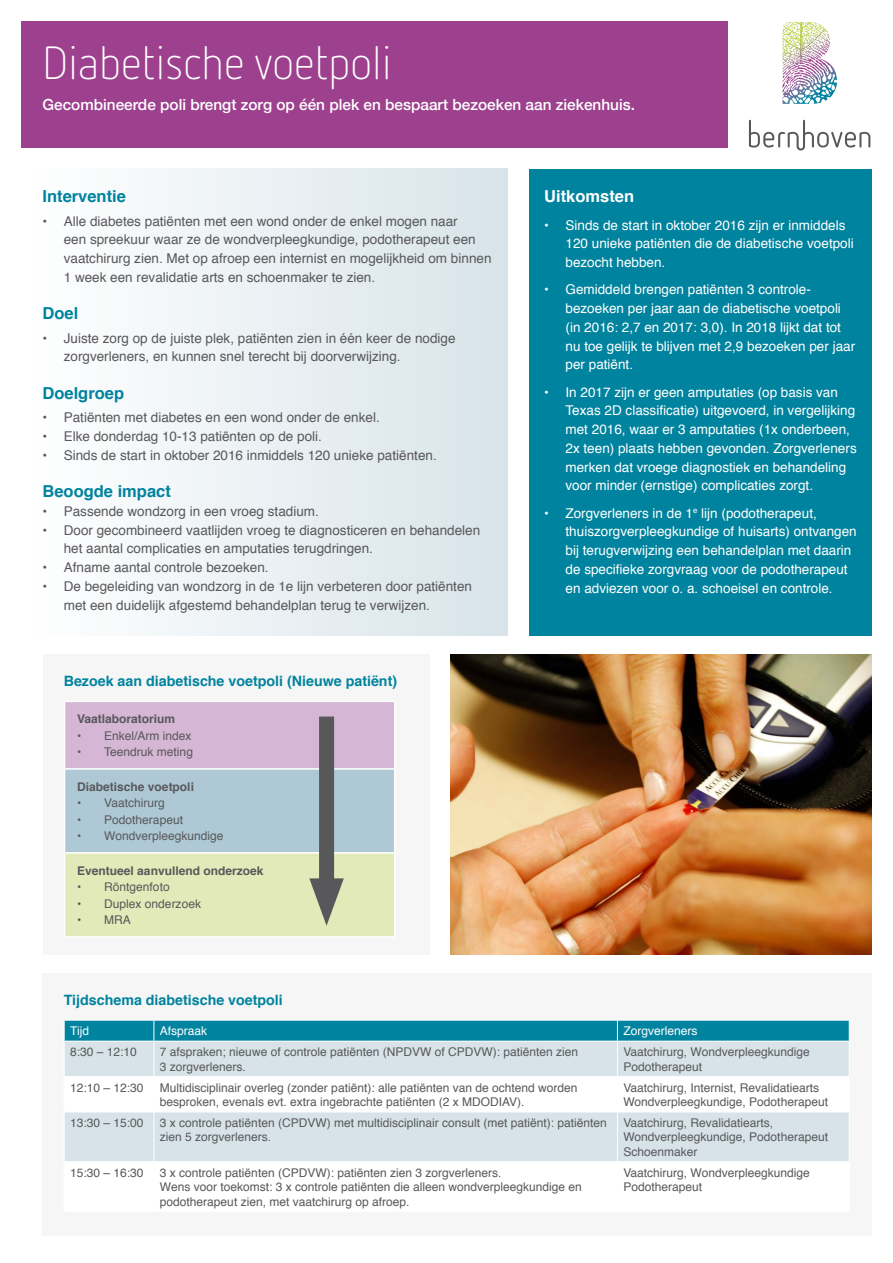
<style>
.page{position:relative;width:893px;height:1263px;background:#fff}
.page>*{position:absolute;margin:0;border:0;box-sizing:border-box;transform-origin:0 0}
.t1{font:300 46.5px "Netto OT";color:#fff}
.t2{font:700 16.5px "Helvetica";color:#00839e}
.t3{font:700 16.5px "Helvetica";color:#fff}
.t4{font:500 15.3px "Helvetica Neue";color:#fff}
.t5{font:700 14.25px "Helvetica";color:#00839e}
.t6{font:13.5px/18.8px "Helvetica";color:#58585a}
.t7{font:13.5px/18.8px "Helvetica";color:#fff}
.t8{font:12px/14.4px "Helvetica";color:#58585a}
.t9{font:700 12px "Helvetica";color:#58585a}
.t10{font:12px "Helvetica";color:#fff}
</style>
<div class="page">
<div style="left:21px;top:21px;width:707px;height:126px;background:#9d418e"></div>
<div style="left:21px;top:169px;width:487px;height:466px;background:linear-gradient(to right,#fff,#d8e3e9)"></div>
<div style="left:529px;top:169px;width:343px;height:466px;background:#00839e"></div>
<svg style="left:791px;top:22px;width:18px;height:6px"></svg>
<svg style="left:749px;top:120px;width:121px;height:31px"></svg>
<div style="left:43px;top:654px;width:386px;height:300px;background:#f6f6f6"></div>
<img style="left:451px;top:654px;width:421px;height:300px">
<div style="left:65px;top:701px;width:330px;height:68px;background:#d5b6d4"></div>
<div style="left:65px;top:769px;width:330px;height:84px;background:#aec9d5"></div>
<div style="left:65px;top:853px;width:330px;height:84px;background:#e2eab9"></div>
<hr style="left:64px;top:701px;width:331px;height:1px;background:#fff">
<hr style="left:64px;top:702px;width:1px;height:66px;background:#fff">
<hr style="left:394px;top:702px;width:1px;height:66px;background:#fff">
<hr style="left:64px;top:768px;width:331px;height:2px;background:#fff">
<hr style="left:64px;top:770px;width:1px;height:82px;background:#fff">
<hr style="left:394px;top:770px;width:1px;height:82px;background:#fff">
<hr style="left:64px;top:852px;width:331px;height:2px;background:#fff">
<hr style="left:64px;top:854px;width:1px;height:82px;background:#fff">
<hr style="left:394px;top:854px;width:1px;height:82px;background:#fff">
<hr style="left:64px;top:936px;width:331px;height:2px;background:#fff">
<div style="left:319px;top:716px;width:15px;height:182px;background:#58585a"></div>
<svg style="left:309px;top:878px;width:35px;height:48px"></svg>
<div style="left:65px;top:1042px;width:784px;height:34px;background:#d7e3e9"></div>
<div style="left:65px;top:1112px;width:784px;height:49px;background:#d7e3e9"></div>
<svg style="left:64px;top:1020px;width:786px;height:21px;background:#0d89a3"></svg>
<hr style="left:154px;top:1041px;width:1px;height:35px;background:#fff">
<hr style="left:617px;top:1041px;width:1px;height:35px;background:#fff">
<hr style="left:154px;top:1112px;width:1px;height:49px;background:#fff">
<hr style="left:617px;top:1112px;width:1px;height:49px;background:#fff">
<h1 class="t1" style="left:43px;top:34px;width:351px">Diabetische voetpoli</h1>
<p class="t4" style="left:43px;top:93px;width:594px">Gecombineerde poli brengt zorg op één plek en bespaart bezoeken aan ziekenhuis.</p>
<h2 class="t2" style="left:43px;top:183px;width:85px">Interventie</h2>
<p class="t6" style="left:64px;top:212px;width:429px;text-indent:-21px">• Alle diabetes patiënten met een wond onder de enkel mogen naar<br>een spreekuur waar ze de wondverpleegkundige, podotherapeut een vaatchirurg zien. Met op afroep een internist en mogelijkheid om binnen 1 week een revalidatie arts en schoenmaker te zien.</p>
<h2 class="t2" style="left:43px;top:300px;width:37px">Doel</h2>
<p class="t6" style="left:64px;top:329px;width:393px;text-indent:-21px">• Juiste zorg op de juiste plek, patiënten zien in één keer de nodige zorgverleners, en kunnen snel terecht bij doorverwijzing.</p>
<h2 class="t2" style="left:43px;top:380px;width:83px">Doelgroep</h2>
<p class="t6" style="left:43px;top:408px;width:339px">• Patiënten met diabetes en een wond onder de enkel.</p>
<p class="t6" style="left:43px;top:427px;width:281px">• Elke donderdag 10-13 patiënten op de poli.</p>
<p class="t6" style="left:43px;top:446px;width:396px">• Sinds de start in oktober 2016 inmiddels 120 unieke patiënten.</p>
<h2 class="t2" style="left:43px;top:478px;width:130px">Beoogde impact</h2>
<p class="t6" style="left:43px;top:502px;width:278px">• Passende wondzorg in een vroeg stadium.</p>
<p class="t6" style="left:64px;top:521px;width:418px;text-indent:-21px">• Door gecombineerd vaatlijden vroeg te diagnosticeren en behandelen het aantal complicaties en amputaties terugdringen.</p>
<p class="t6" style="left:43px;top:558px;width:228px">• Afname aantal controle bezoeken.</p>
<p class="t6" style="left:64px;top:577px;width:410px;text-indent:-21px">• De begeleiding van wondzorg in de 1e lijn verbeteren door patiënten met een duidelijk afgestemd behandelplan terug te verwijzen.</p>
<p class="t5" style="left:64px;top:669px;width:335px">Bezoek aan diabetische voetpoli (Nieuwe patiënt)</p>
<p class="t9" style="left:77px;top:709px;width:100px">Vaatlaboratorium</p>
<p class="t8" style="left:77px;top:728px;width:116px">• Enkel/Arm index</p>
<p class="t8" style="left:77px;top:745px;width:117px">• Teendruk meting</p>
<p class="t9" style="left:77px;top:777px;width:118px">Diabetische voetpoli</p>
<p class="t8" style="left:77px;top:796px;width:89px">• Vaatchirurg</p>
<p class="t8" style="left:77px;top:813px;width:107px">• Podotherapeut</p>
<p class="t8" style="left:77px;top:829px;width:148px">• Wondverpleegkundige</p>
<p class="t9" style="left:77px;top:861px;width:188px">Eventueel aanvullend onderzoek</p>
<p class="t8" style="left:77px;top:880px;width:94px">• Röntgenfoto</p>
<p class="t8" style="left:77px;top:897px;width:125px">• Duplex onderzoek</p>
<p class="t8" style="left:77px;top:913px;width:55px">• MRA</p>
<p class="t5" style="left:64px;top:988px;width:221px">Tijdschema diabetische voetpoli</p>
<h2 class="t3" style="left:544px;top:183px;width:91px">Uitkomsten</h2>
<p class="t7" style="left:566px;top:216px;width:290px;text-indent:-21px">• Sinds de start in oktober 2016 zijn er inmiddels<br>120 unieke patiënten die de diabetische voetpoli bezocht hebben.</p>
<p class="t7" style="left:566px;top:281px;width:291px;text-indent:-21px">• Gemiddeld brengen patiënten 3 controle&shy;bezoeken per jaar aan de diabetische voetpoli (in 2016: 2,7 en 2017: 3,0). In 2018 lijkt dat tot nu toe gelijk te blijven met 2,9 bezoeken per jaar per patiënt.</p>
<p class="t7" style="left:566px;top:383px;width:293px;text-indent:-21px">• In 2017 zijn er geen amputaties (op basis van Texas 2D classificatie) uitgevoerd, in vergelijking met 2016, waar er 3 amputaties (1x onderbeen, 2x teen) plaats hebben gevonden. Zorgverleners merken dat vroege diagnostiek en behandeling voor minder (ernstige) complicaties zorgt.</p>
<p class="t7" style="left:566px;top:504px;width:293px;text-indent:-21px">• Zorgverleners in de 1<sup>e</sup> lijn (podotherapeut, thuiszorgverpleegkundige of huisarts) ontvangen bij terugverwijzing een behandelplan met daarin de specifieke zorgvraag voor de podotherapeut en adviezen voor o. a. schoeisel en controle.</p>
<p class="t10" style="left:70px;top:1022px;width:20px">Tijd</p>
<p class="t10" style="left:160px;top:1022px;width:49px">Afspraak</p>
<p class="t10" style="left:623px;top:1022px;width:76px">Zorgverleners</p>
<p class="t8" style="left:70px;top:1045px;width:68px">8:30 – 12:10</p>
<p class="t8" style="left:160px;top:1045px;width:420px">7 afspraken; nieuwe of controle patiënten (NPDVW of CPDVW): patiënten zien<br>3 zorgverleners.</p>
<p class="t8" style="left:623px;top:1045px;width:188px">Vaatchirurg, Wondverpleegkundige<br>Podotherapeut</p>
<p class="t8" style="left:70px;top:1080px;width:75px">12:10 – 12:30</p>
<p class="t8" style="left:160px;top:1080px;width:419px">Multidisciplinair overleg (zonder patiënt): alle patiënten van de ochtend worden besproken, evenals evt. extra ingebrachte patiënten (2 x MDODIAV).</p>
<p class="t8" style="left:623px;top:1080px;width:206px">Vaatchirurg, Internist, Revalidatiearts<br>Wondverpleegkundige, Podotherapeut</p>
<p class="t8" style="left:70px;top:1116px;width:75px">13:30 – 15:00</p>
<p class="t8" style="left:160px;top:1116px;width:448px">3 x controle patiënten (CPDVW) met multidisciplinair consult (met patiënt): patiënten zien 5 zorgverleners.</p>
<p class="t8" style="left:623px;top:1116px;width:206px">Vaatchirurg, Revalidatiearts,<br>Wondverpleegkundige, Podotherapeut<br>Schoenmaker</p>
<p class="t8" style="left:70px;top:1166px;width:75px">15:30 – 16:30</p>
<p class="t8" style="left:160px;top:1166px;width:423px">3 x controle patiënten (CPDVW): patiënten zien 3 zorgverleners.<br>Wens voor toekomst: 3 x controle patiënten die alleen wondverpleegkundige en podotherapeut zien, met vaatchirurg op afroep.</p>
<p class="t8" style="left:623px;top:1166px;width:188px">Vaatchirurg, Wondverpleegkundige<br>Podotherapeut</p>
</div>
